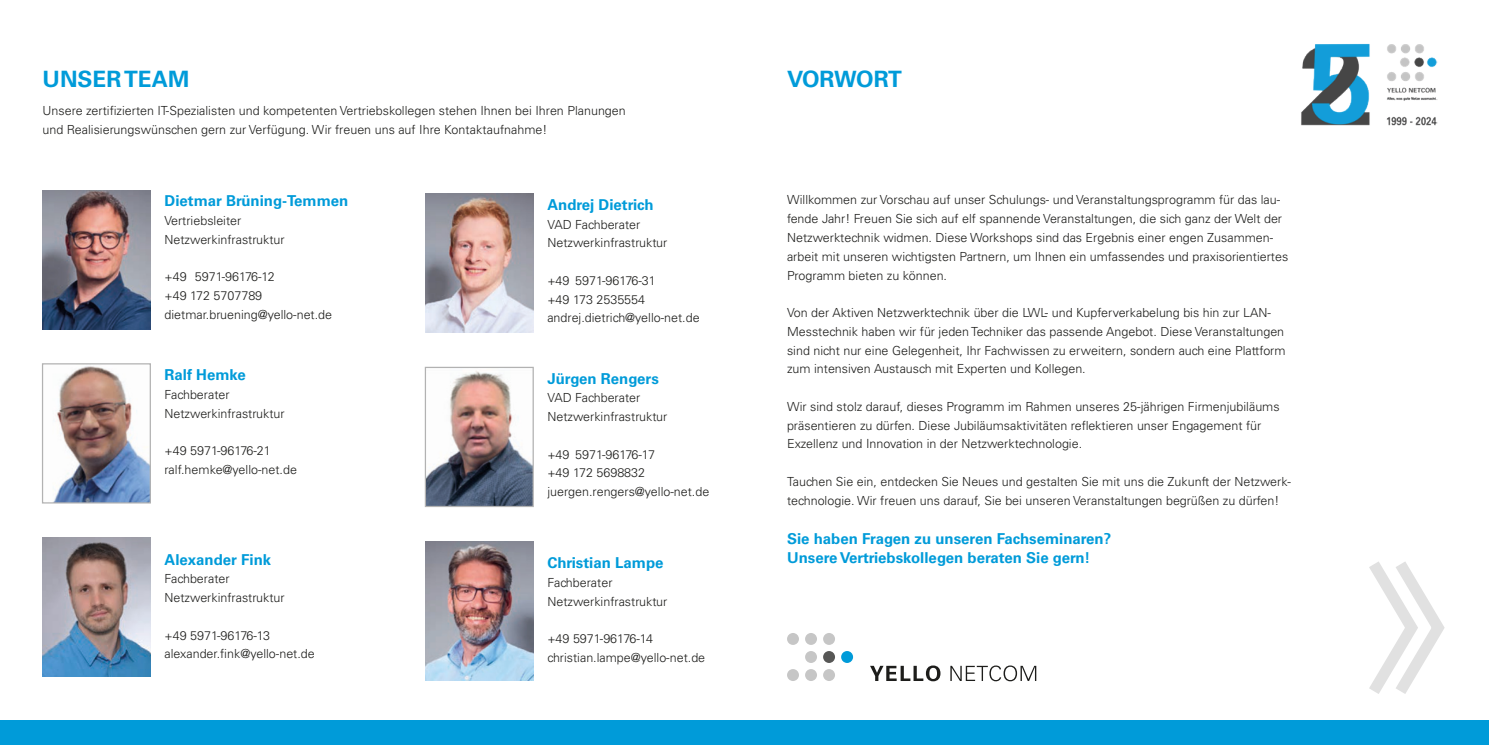
<style>
.page{position:relative;width:1489px;height:745px;background:#fff}
.page>*{position:absolute;margin:0;border:0;box-sizing:border-box;transform-origin:0 0}
.t1{font:700 22.5px "Univers LT Std";color:#009bd9}
.t2{font:700 22.5px "Univers LT Std";letter-spacing:-.02em;color:#009bd9}
.t3{font:700 15px/18.8px "Univers LT Std";color:#009bd9}
.t4{font:300 12.5px/18.8px "Univers LT Std";color:#1d1d1b}
</style>
<div class="page">
<img style="left:43px;top:190px;width:107px;height:139px">
<img style="left:54px;top:366px;width:95px;height:135px">
<div style="left:42px;top:363px;width:109px;height:140px;border:1px solid #b2b2b2"></div>
<img style="left:43px;top:537px;width:107px;height:139px">
<img style="left:425px;top:193px;width:108px;height:139px">
<img style="left:427px;top:370px;width:105px;height:134px">
<div style="left:425px;top:366px;width:109px;height:140px;border:1px solid #b2b2b2"></div>
<img style="left:425px;top:541px;width:108px;height:138px">
<div style="left:0;top:719px;width:744px;height:25px;background:#009bd9"></div>
<div style="left:787px;top:632px;width:12px;height:12px;background:#c6c6c6;border-radius:50%"></div>
<div style="left:805px;top:632px;width:12px;height:12px;background:#c6c6c6;border-radius:50%"></div>
<div style="left:823px;top:632px;width:12px;height:12px;background:#c6c6c6;border-radius:50%"></div>
<div style="left:805px;top:650px;width:12px;height:12px;background:#c6c6c6;border-radius:50%"></div>
<div style="left:823px;top:650px;width:12px;height:12px;background:#575756;border-radius:50%"></div>
<div style="left:841px;top:650px;width:12px;height:12px;background:#009bd9;border-radius:50%"></div>
<div style="left:787px;top:668px;width:12px;height:12px;background:#c6c6c6;border-radius:50%"></div>
<div style="left:805px;top:668px;width:12px;height:12px;background:#c6c6c6;border-radius:50%"></div>
<div style="left:823px;top:668px;width:12px;height:12px;background:#c6c6c6;border-radius:50%"></div>
<svg style="left:870px;top:665px;width:70px;height:15px"></svg>
<svg style="left:950px;top:665px;width:86px;height:15px"></svg>
<img style="left:1301px;top:43px;width:135px;height:83px">
<div style="left:744px;top:719px;width:744px;height:25px;background:#009bd9"></div>
<svg style="left:1369px;top:561px;width:76px;height:133px"></svg>
<h1 class="t1" style="left:43px;top:71px;width:148px">UNSER TEAM</h1>
<p class="t4" style="left:43px;top:103px;width:584px">Unsere zertifizierten IT-Spezialisten und kompetenten Vertriebskollegen stehen Ihnen bei Ihren Planungen und Realisierungswünschen gern zur Verfügung. Wir freuen uns auf Ihre Kontaktaufnahme!</p>
<p class="t3" style="left:164px;top:193px;width:185px">Dietmar Brüning-Temmen</p>
<p class="t4" style="left:164px;top:213px;width:121px">Vertriebsleiter<br>Netzwerkinfrastruktur</p>
<p class="t4" style="left:164px;top:269px;width:169px">+49 5971-96176-12<br>+49 172 5707789 dietmar.bruening@yello-net.de</p>
<p class="t3" style="left:164px;top:367px;width:83px">Ralf Hemke</p>
<p class="t4" style="left:164px;top:386px;width:121px">Fachberater<br>Netzwerkinfrastruktur</p>
<p class="t4" style="left:164px;top:442px;width:134px">+49 5971-96176-21 ralf.hemke@yello-net.de</p>
<p class="t3" style="left:164px;top:551px;width:108px">Alexander Fink</p>
<p class="t4" style="left:164px;top:570px;width:121px">Fachberater<br>Netzwerkinfrastruktur</p>
<p class="t4" style="left:164px;top:627px;width:152px">+49 5971-96176-13 alexander.fink@yello-net.de</p>
<p class="t3" style="left:547px;top:197px;width:108px">Andrej Dietrich</p>
<p class="t4" style="left:547px;top:216px;width:121px">VAD Fachberater<br>Netzwerkinfrastruktur</p>
<p class="t4" style="left:547px;top:272px;width:154px">+49 5971-96176-31<br>+49 173 2535554 andrej.dietrich@yello-net.de</p>
<p class="t3" style="left:547px;top:370px;width:113px">Jürgen Rengers</p>
<p class="t4" style="left:547px;top:390px;width:121px">VAD Fachberater<br>Netzwerkinfrastruktur</p>
<p class="t4" style="left:547px;top:446px;width:163px">+49 5971-96176-17<br>+49 172 5698832 juergen.rengers@yello-net.de</p>
<p class="t3" style="left:547px;top:555px;width:118px">Christian Lampe</p>
<p class="t4" style="left:547px;top:574px;width:121px">Fachberater<br>Netzwerkinfrastruktur</p>
<p class="t4" style="left:547px;top:630px;width:159px">+49 5971-96176-14 christian.lampe@yello-net.de</p>
<h1 class="t2" style="left:787px;top:71px;width:116px">VORWORT</h1>
<p class="t4" style="left:787px;top:192px;width:502px">Willkommen zur Vorschau auf unser Schulungs- und Veranstaltungsprogramm für das lau&shy;fende Jahr! Freuen Sie sich auf elf spannende Veranstaltungen, die sich ganz der Welt der Netzwerktechnik widmen. Diese Workshops sind das Ergebnis einer engen Zusammen&shy;arbeit mit unseren wichtigsten Partnern, um Ihnen ein umfassendes und praxisorientiertes Programm bieten zu können.</p>
<p class="t4" style="left:787px;top:304px;width:500px">Von der Aktiven Netzwerktechnik über die LWL- und Kupferverkabelung bis hin zur LAN-Messtechnik haben wir für jeden Techniker das passende Angebot. Diese Veranstaltungen sind nicht nur eine Gelegenheit, Ihr Fachwissen zu erweitern, sondern auch eine Plattform zum intensiven Austausch mit Experten und Kollegen.</p>
<p class="t4" style="left:787px;top:398px;width:494px">Wir sind stolz darauf, dieses Programm im Rahmen unseres 25-jährigen Firmenjubiläums präsentieren zu dürfen. Diese Jubiläumsaktivitäten reflektieren unser Engagement für<br>Exzellenz und Innovation in der Netzwerktechnologie.</p>
<p class="t4" style="left:787px;top:473px;width:505px">Tauchen Sie ein, entdecken Sie Neues und gestalten Sie mit uns die Zukunft der Netzwerk&shy;technologie. Wir freuen uns darauf, Sie bei unseren Veranstaltungen begrüßen zu dürfen!</p>
<p class="t3" style="left:787px;top:531px;width:326px">Sie haben Fragen zu unseren Fachseminaren?<br>Unsere Vertriebskollegen beraten Sie gern!</p>
</div>
